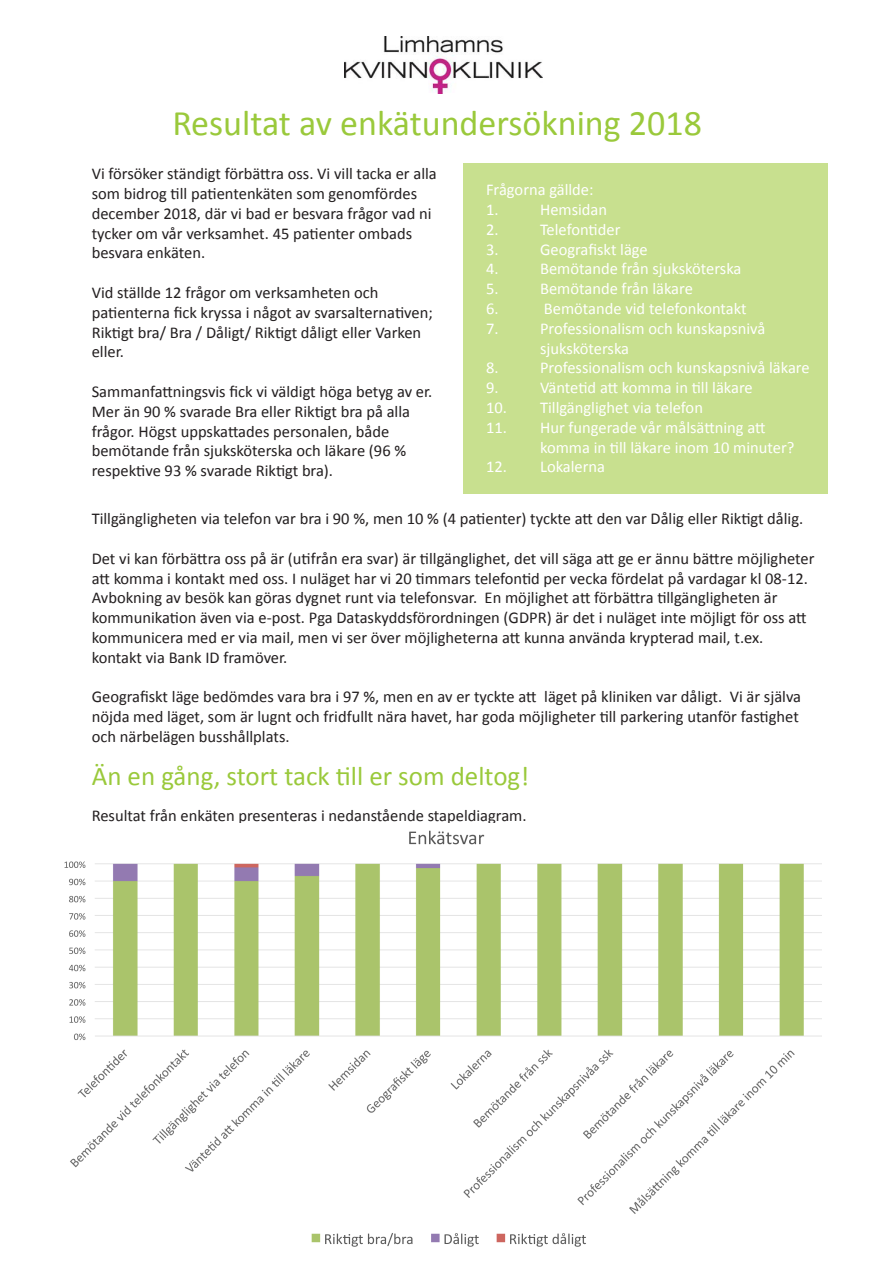
<style>
.page{position:relative;width:893px;height:1263px;background:#fff}
.page>*{position:absolute;margin:0;border:0;box-sizing:border-box;transform-origin:0 0}
.t1{font:36px "Calibri";color:#9ac93b}
.t2{font:27px "Calibri";color:#9ac93b}
.t3{font:16.5px/19.8px "Calibri";color:#231f20}
.t4{font:16.5px/19.8px "Calibri";color:#fff}
</style>
<div class="page">
<div style="left:464px;top:164px;width:364px;height:330px;background:#c8e08f"></div>
<img style="left:64px;top:830px;width:758px;height:417px">
<img style="left:345px;top:36px;width:197px;height:57px">
<h1 class="t1" style="left:172px;top:101px;width:531px">Resultat av enkätundersökning 2018</h1>
<p class="t3" style="left:92px;top:163px;width:347px">Vi försöker ständigt förbättra oss. Vi vill tacka er alla som bidrog till patientenkäten som genomfördes december 2018, där vi bad er besvara frågor vad ni tycker om vår verksamhet. 45 patienter ombads besvara enkäten.</p>
<p class="t3" style="left:92px;top:282px;width:343px">Vid ställde 12 frågor om verksamheten och patienterna fick kryssa i något av svarsalternativen; Riktigt bra/ Bra / Dåligt/ Riktigt dåligt eller Varken eller.</p>
<p class="t3" style="left:92px;top:381px;width:342px">Sammanfattningsvis fick vi väldigt höga betyg av er.<br>Mer än 90 % svarade Bra eller Riktigt bra på alla frågor. Högst uppskattades personalen, både bemötande från sjuksköterska och läkare (96 % respektive 93 % svarade Riktigt bra).</p>
<p class="t4" style="left:486px;top:179px;width:109px">Frågorna gällde:<br>1.</p>
<p class="t4" style="left:540px;top:199px;width:69px">Hemsidan</p>
<p class="t4" style="left:486px;top:219px;width:14px">2.</p>
<p class="t4" style="left:540px;top:219px;width:82px">Telefontider</p>
<p class="t4" style="left:486px;top:238px;width:14px">3.</p>
<p class="t4" style="left:540px;top:238px;width:109px">Geografiskt läge</p>
<p class="t4" style="left:486px;top:258px;width:14px">4.</p>
<p class="t4" style="left:540px;top:258px;width:203px">Bemötande från sjuksköterska</p>
<p class="t4" style="left:486px;top:278px;width:14px">5.</p>
<p class="t4" style="left:540px;top:278px;width:154px">Bemötande från läkare</p>
<p class="t4" style="left:486px;top:298px;width:14px">6.</p>
<p class="t4" style="left:544px;top:298px;width:205px">Bemötande vid telefonkontakt</p>
<p class="t4" style="left:486px;top:318px;width:14px">7.</p>
<p class="t4" style="left:540px;top:318px;width:227px">Professionalism och kunskapsnivå sjuksköterska</p>
<p class="t4" style="left:486px;top:357px;width:14px">8.</p>
<p class="t4" style="left:540px;top:357px;width:271px">Professionalism och kunskapsnivå läkare</p>
<p class="t4" style="left:486px;top:377px;width:14px">9.</p>
<p class="t4" style="left:540px;top:377px;width:214px">Väntetid att komma in till läkare</p>
<p class="t4" style="left:486px;top:397px;width:218px">10. Tillgänglighet via telefon</p>
<p class="t4" style="left:540px;top:417px;width:256px;text-indent:-54px">11. Hur fungerade vår målsättning att komma in till läkare inom 10 minuter?</p>
<p class="t4" style="left:486px;top:456px;width:121px">12. Lokalerna</p>
<p class="t3" style="left:92px;top:508px;width:713px">Tillgängligheten via telefon var bra i 90 %, men 10 % (4 patienter) tyckte att den var Dålig eller Riktigt dålig.</p>
<p class="t3" style="left:92px;top:548px;width:724px">Det vi kan förbättra oss på är (utifrån era svar) är tillgänglighet, det vill säga att ge er ännu bättre möjligheter att komma i kontakt med oss. I nuläget har vi 20 timmars telefontid per vecka fördelat på vardagar kl 08-12.<br>Avbokning av besök kan göras dygnet runt via telefonsvar. En möjlighet att förbättra tillgängligheten är kommunikation även via e-post. Pga Dataskyddsförordningen (GDPR) är det i nuläget inte möjligt för oss att kommunicera med er via mail, men vi ser över möjligheterna att kunna använda krypterad mail, t.ex. kontakt via Bank ID framöver.</p>
<p class="t3" style="left:92px;top:686px;width:711px">Geografiskt läge bedömdes vara bra i 97 %, men en av er tyckte att läget på kliniken var dåligt. Vi är själva nöjda med läget, som är lugnt och fridfullt nära havet, har goda möjligheter till parkering utanför fastighet och närbelägen busshållplats.</p>
<h2 class="t2" style="left:92px;top:759px;width:439px">Än en gång, stort tack till er som deltog!</h2>
<p class="t3" style="left:92px;top:805px;width:436px">Resultat från enkäten presenteras i nedanstående stapeldiagram.</p>
</div>
